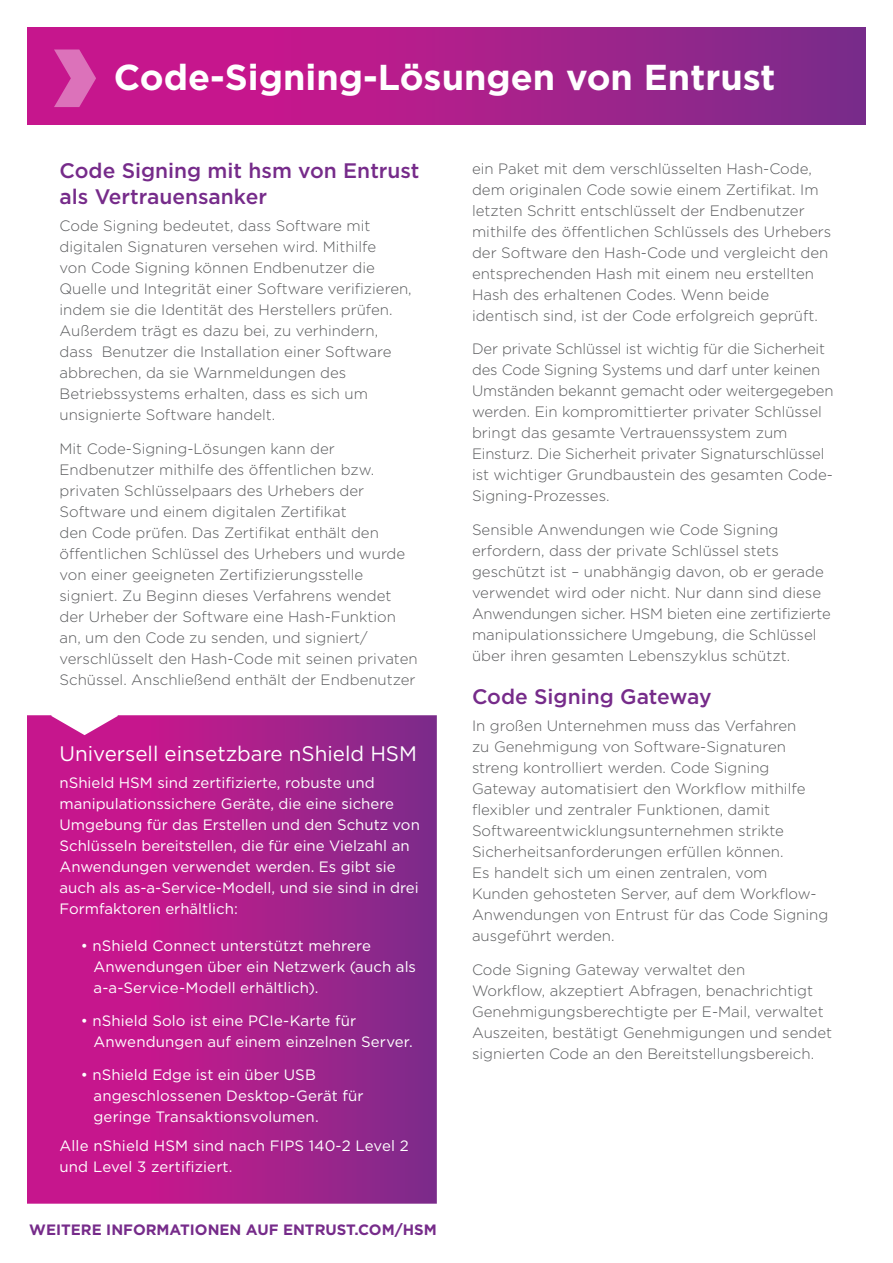
<style>
.page{position:relative;width:893px;height:1263px;background:#fff}
.page>*{position:absolute;margin:0;border:0;box-sizing:border-box;transform-origin:0 0}
._1_Back_Page_Title{font:700 36px "Gotham";color:#fff}
._3_Header{font:500 21px/25.5px "Gotham";color:#762b8a}
._3_Header-2{font:21px "Gotham";color:#fff}
._4_Body_Text{font:300 15px/21px "Gotham";color:#58595b}
._4_Body_Text-2{font:15px/21px "Gotham";color:#fff}
._4_Body_Text-3{font:700 15px "Gotham";color:#762b8a}
</style>
<div class="page">
<svg style="left:27px;top:27px;width:839px;height:98px;background:#aa1f8b"></svg>
<svg style="left:54px;top:50px;width:42px;height:57px;background:#d34da8"></svg>
<svg style="left:27px;top:715px;width:410px;height:489px;background:#ad1f8c"></svg>
<p class="_1_Back_Page_Title" style="left:114px;top:54px;width:663px">Code-Signing-Lösungen von Entrust</p>
<p class="_3_Header" style="left:60px;top:158px;width:361px">Code Signing mit hsm von Entrust als Vertrauensanker</p>
<p class="_4_Body_Text" style="left:60px;top:215px;width:354px">Code Signing bedeutet, dass Software mit digitalen Signaturen versehen wird. Mithilfe<br>von Code Signing können Endbenutzer die Quelle und Integrität einer Software verifizieren, indem sie die Identität des Herstellers prüfen.<br>Außerdem trägt es dazu bei, zu verhindern, dass Benutzer die Installation einer Software abbrechen, da sie Warnmeldungen des Betriebssystems erhalten, dass es sich um unsignierte Software handelt.</p>
<p class="_4_Body_Text" style="left:60px;top:438px;width:360px">Mit Code-Signing-Lösungen kann der Endbenutzer mithilfe des öffentlichen bzw. privaten Schlüsselpaars des Urhebers der Software und einem digitalen Zertifikat<br>den Code prüfen. Das Zertifikat enthält den öffentlichen Schlüssel des Urhebers und wurde von einer geeigneten Zertifizierungsstelle signiert. Zu Beginn dieses Verfahrens wendet der Urheber der Software eine Hash-Funktion an, um den Code zu senden, und signiert/ verschlüsselt den Hash-Code mit seinen privaten Schüssel. Anschließend enthält der Endbenutzer</p>
<p class="_3_Header-2" style="left:60px;top:740px;width:359px">Universell einsetzbare nShield HSM</p>
<p class="_4_Body_Text-2" style="left:60px;top:772px;width:362px">nShield HSM sind zertifizierte, robuste und manipulationssichere Geräte, die eine sichere Umgebung für das Erstellen und den Schutz von Schlüsseln bereitstellen, die für eine Vielzahl an Anwendungen verwendet werden. Es gibt sie auch als as-a-Service-Modell, und sie sind in drei Formfaktoren erhältlich:</p>
<p class="_4_Body_Text-2" style="left:94px;top:935px;width:324px;text-indent:-13px">• nShield Connect unterstützt mehrere<br>Anwendungen über ein Netzwerk (auch als a-a-Service-Modell erhältlich).</p>
<p class="_4_Body_Text-2" style="left:94px;top:1010px;width:321px;text-indent:-13px">• nShield Solo ist eine PCIe-Karte für<br>Anwendungen auf einem einzelnen Server.</p>
<p class="_4_Body_Text-2" style="left:94px;top:1063px;width:272px;text-indent:-13px">• nShield Edge ist ein über USB angeschlossenen Desktop-Gerät für geringe Transaktionsvolumen.</p>
<p class="_4_Body_Text-2" style="left:60px;top:1135px;width:351px">Alle nShield HSM sind nach FIPS 140-2 Level 2 und Level 3 zertifiziert.</p>
<p class="_4_Body_Text-3" style="left:29px;top:1219px;width:409px">WEITERE INFORMATIONEN AUF ENTRUST.COM/HSM</p>
<p class="_4_Body_Text" style="left:472px;top:157px;width:361px">ein Paket mit dem verschlüsselten Hash-Code, dem originalen Code sowie einem Zertifikat. Im letzten Schritt entschlüsselt der Endbenutzer mithilfe des öffentlichen Schlüssels des Urhebers der Software den Hash-Code und vergleicht den entsprechenden Hash mit einem neu erstellten Hash des erhaltenen Codes. Wenn beide identisch sind, ist der Code erfolgreich geprüft.</p>
<p class="_4_Body_Text" style="left:472px;top:338px;width:363px">Der private Schlüssel ist wichtig für die Sicherheit des Code Signing Systems und darf unter keinen Umständen bekannt gemacht oder weitergegeben werden. Ein kompromittierter privater Schlüssel bringt das gesamte Vertrauenssystem zum Einsturz. Die Sicherheit privater Signaturschlüssel ist wichtiger Grundbaustein des gesamten Code-Signing-Prozesses.</p>
<p class="_4_Body_Text" style="left:472px;top:519px;width:360px">Sensible Anwendungen wie Code Signing erfordern, dass der private Schlüssel stets geschützt ist – unabhängig davon, ob er gerade verwendet wird oder nicht. Nur dann sind diese Anwendungen sicher. HSM bieten eine zertifizierte manipulationssichere Umgebung, die Schlüssel über ihren gesamten Lebenszyklus schützt.</p>
<p class="_3_Header" style="left:472px;top:683px;width:241px">Code Signing Gateway</p>
<p class="_4_Body_Text" style="left:472px;top:715px;width:358px">In großen Unternehmen muss das Verfahren<br>zu Genehmigung von Software-Signaturen streng kontrolliert werden. Code Signing Gateway automatisiert den Workflow mithilfe flexibler und zentraler Funktionen, damit Softwareentwicklungsunternehmen strikte Sicherheitsanforderungen erfüllen können.<br>Es handelt sich um einen zentralen, vom<br>Kunden gehosteten Server, auf dem Workflow-Anwendungen von Entrust für das Code Signing ausgeführt werden.</p>
<p class="_4_Body_Text" style="left:472px;top:959px;width:362px">Code Signing Gateway verwaltet den<br>Workflow, akzeptiert Abfragen, benachrichtigt Genehmigungsberechtigte per E-Mail, verwaltet Auszeiten, bestätigt Genehmigungen und sendet signierten Code an den Bereitstellungsbereich.</p>
</div>
